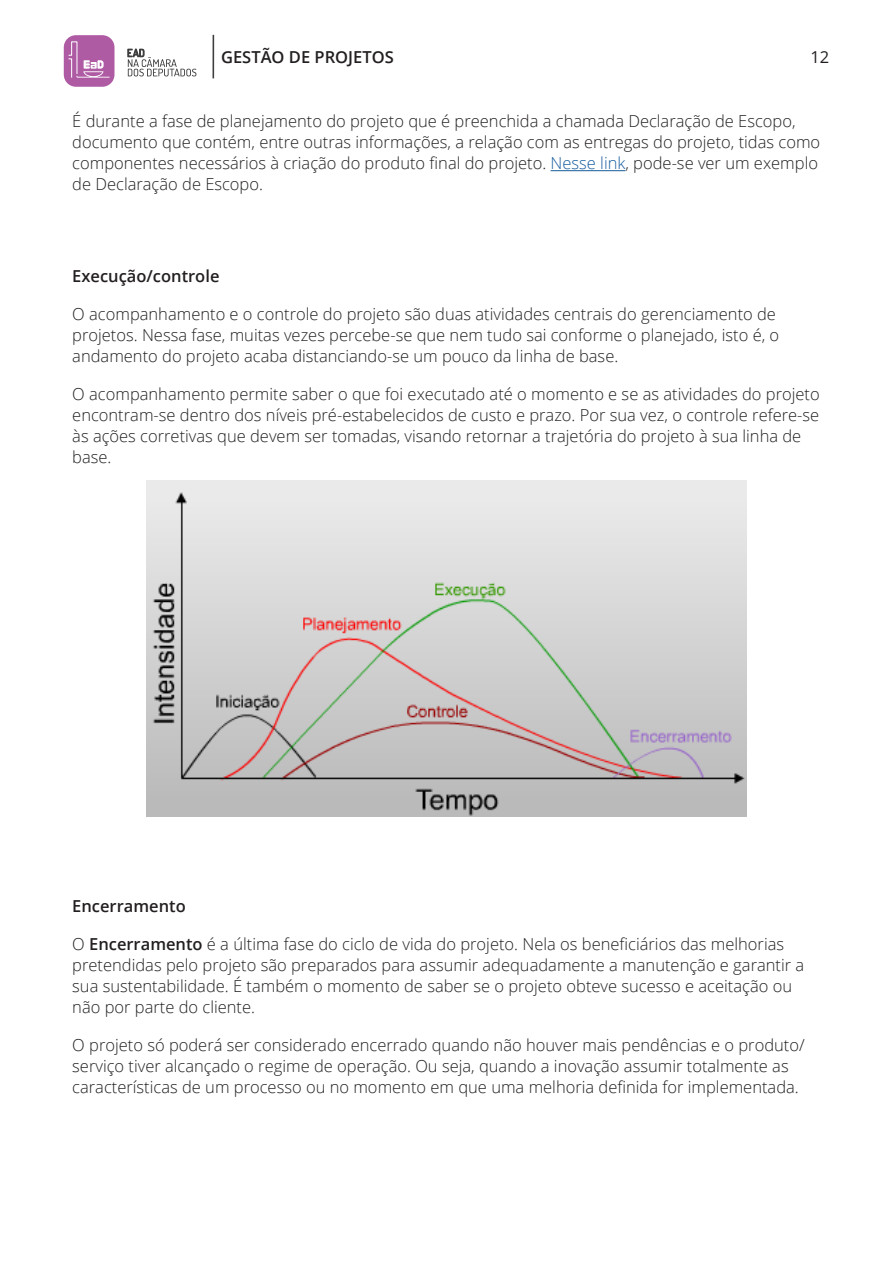
<style>
.page{position:relative;width:893px;height:1263px;background:#fff}
.page>*{position:absolute;margin:0;border:0;box-sizing:border-box;transform-origin:0 0}
.Texto{font:300 16.5px/21px "Open Sans";color:#231f20}
.Sub_subtítulo{font:600 16.5px "Open Sans";color:#231f20}
.t1{font:16.5px "Open Sans";color:#231f20}
.s1{color:#175d9e}
.s2{font-weight:600}
</style>
<div class="page">
<svg style="left:127px;top:48px;width:69px;height:28px"></svg>
<div style="left:64px;top:35px;width:50px;height:52px;background:#ae5ba4;border-radius:12px"></div>
<svg style="left:68px;top:41px;width:42px;height:37px"></svg>
<hr style="left:213px;top:35px;width:1px;height:43px;background:#3e3e3f">
<hr style="left:551px;top:170px;width:74px;height:1px;background:#175d9e">
<img style="left:147px;top:480px;width:599px;height:336px">
<p class="Sub_subtítulo" style="left:221px;top:46px;width:174px">GESTÃO DE PROJETOS</p>
<p class="t1" style="left:810px;top:45px;width:20px">12</p>
<p class="Texto" style="left:72px;top:111px;width:749px">É durante a fase de planejamento do projeto que é preenchida a chamada Declaração de Escopo, documento que contém, entre outras informações, a relação com as entregas do projeto, tidas como componentes necessários à criação do produto final do projeto. <span class="s1">Nesse link</span>, pode-se ver um exemplo de Declaração de Escopo.</p>
<p class="Sub_subtítulo" style="left:72px;top:265px;width:149px">Execução/controle</p>
<p class="Texto" style="left:72px;top:303px;width:708px">O acompanhamento e o controle do projeto são duas atividades centrais do gerenciamento de projetos. Nessa fase, muitas vezes percebe-se que nem tudo sai conforme o planejado, isto é, o andamento do projeto acaba distanciando-se um pouco da linha de base.</p>
<p class="Texto" style="left:72px;top:383px;width:749px">O acompanhamento permite saber o que foi executado até o momento e se as atividades do projeto encontram-se dentro dos níveis pré-estabelecidos de custo e prazo. Por sua vez, o controle refere-se às ações corretivas que devem ser tomadas, visando retornar a trajetória do projeto à sua linha de base.</p>
<p class="Sub_subtítulo" style="left:72px;top:895px;width:115px">Encerramento</p>
<p class="Texto" style="left:72px;top:933px;width:733px">O <span class="s2">Encerramento</span> é a última fase do ciclo de vida do projeto. Nela os beneficiários das melhorias pretendidas pelo projeto são preparados para assumir adequadamente a manutenção e garantir a sua sustentabilidade. É também o momento de saber se o projeto obteve sucesso e aceitação ou não por parte do cliente.</p>
<p class="Texto" style="left:72px;top:1034px;width:734px">O projeto só poderá ser considerado encerrado quando não houver mais pendências e o produto/ serviço tiver alcançado o regime de operação. Ou seja, quando a inovação assumir totalmente as características de um processo ou no momento em que uma melhoria definida for implementada.</p>
</div>
